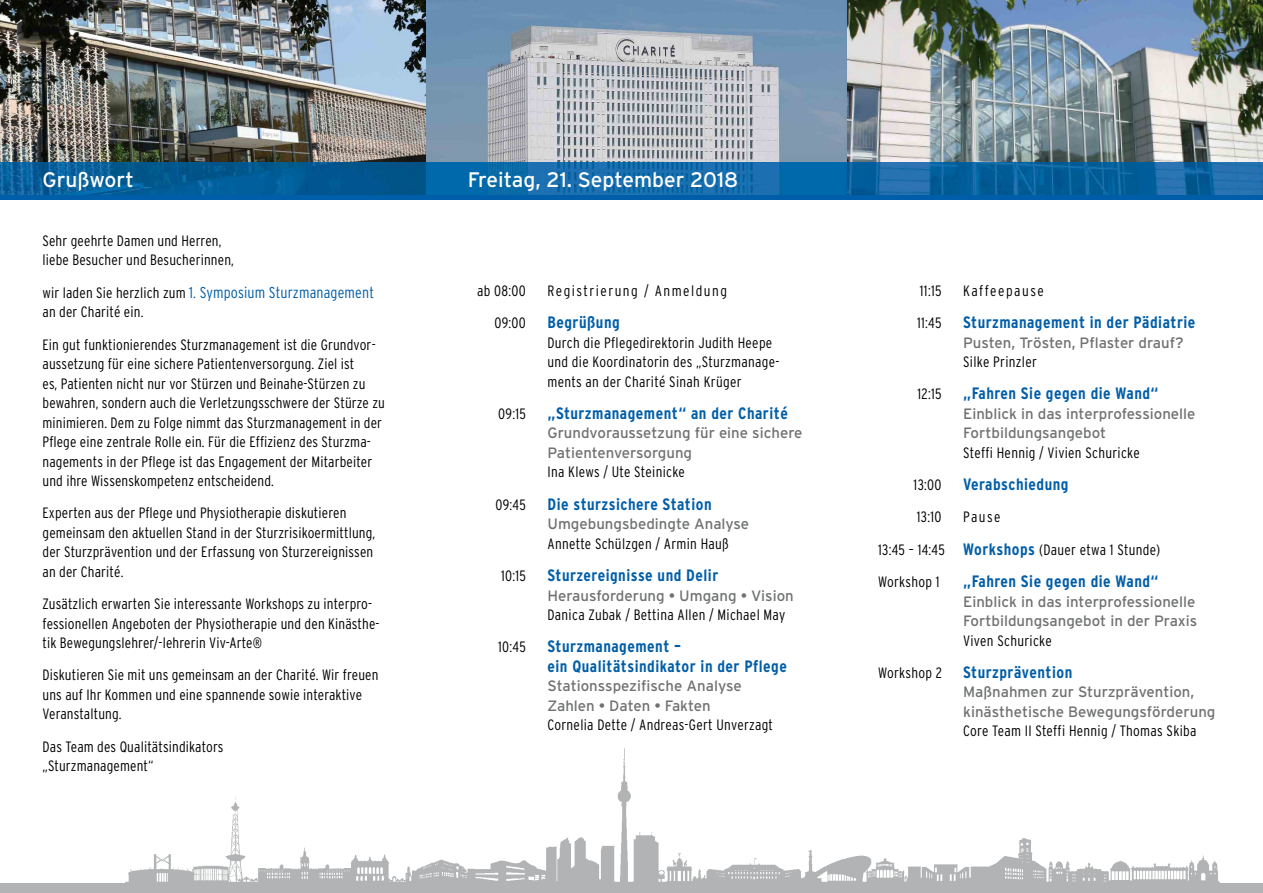
<style>
.page{position:relative;width:1263px;height:893px;background:#fff}
.page>*{position:absolute;margin:0;border:0;box-sizing:border-box;transform-origin:0 0}
.t1{font:21px "Interstate";color:#fff}
.t2{font:700 condensed 16.5px/19.5px "Interstate";letter-spacing:.03em;color:#005ea8}
.t3{font:300 condensed 15.75px "Interstate";letter-spacing:.01em;color:#005ea8}
.t4{font:300 condensed 15px/19.5px "Interstate";letter-spacing:.01em;color:#000}
.t5{font:15px/19.5px "Interstate";color:#707172}
.t6{font:300 condensed 15px "Interstate";letter-spacing:.1em;color:#000}
.s1{font-size:15px;color:#000}
.s2{font-weight:700;font-size:16.5px;color:#005ea8}
</style>
<div class="page">
<img style="left:0;top:0;width:1263px;height:196px">
<img style="left:846px;top:0;width:1px;height:196px">
<div style="left:0;top:883px;width:1263px;height:10px;background:#b1b3b4"></div>
<img style="left:126px;top:748px;width:1093px;height:135px">
<hr style="left:0;top:196px;width:1263px;height:4px;background:#005ea8">
<h1 class="t1" style="left:43px;top:168px;width:93px">Grußwort</h1>
<h1 class="t1" style="left:468px;top:168px;width:272px">Freitag, 21. September 2018</h1>
<p class="t4" style="left:43px;top:231px;width:193px">Sehr geehrte Damen und Herren, liebe Besucher und Besucherinnen,</p>
<p class="t3" style="left:43px;top:283px;width:333px"><span class="s1">wir laden Sie herzlich zum</span> 1. Symposium Sturzmanagement</p>
<p class="t4" style="left:43px;top:296px;width:335px;line-height:32.2px">an der Charité ein.<br>Ein gut funktionierendes Sturzmanagement ist die Grundvor-</p>
<p class="t4" style="left:43px;top:354px;width:344px">aussetzung für eine sichere Patientenversorgung. Ziel ist<br>es, Patienten nicht nur vor Stürzen und Beinahe-Stürzen zu bewahren, sondern auch die Verletzungsschwere der Stürze zu minimieren. Dem zu Folge nimmt das Sturzmanagement in der Pflege eine zentrale Rolle ein. Für die Effizienz des Sturzma&shy;nagements in der Pflege ist das Engagement der Mitarbeiter und ihre Wissenskompetenz entscheidend.</p>
<p class="t4" style="left:43px;top:503px;width:334px">Experten aus der Pflege und Physiotherapie diskutieren gemeinsam den aktuellen Stand in der Sturzrisikoermittlung, der Sturzprävention und der Erfassung von Sturzereignissen an der Charité.</p>
<p class="t4" style="left:43px;top:594px;width:339px">Zusätzlich erwarten Sie interessante Workshops zu interpro&shy;fessionellen Angeboten der Physiotherapie und den Kinästhe&shy;tik Bewegungslehrer/-lehrerin Viv-Arte®</p>
<p class="t4" style="left:43px;top:665px;width:338px">Diskutieren Sie mit uns gemeinsam an der Charité. Wir freuen uns auf Ihr Kommen und eine spannende sowie interaktive<br>Veranstaltung.</p>
<p class="t4" style="left:43px;top:736px;width:182px">Das Team des Qualitätsindikators „Sturzmanagement“</p>
<p class="t4" style="left:477px;top:281px;width:50px">ab 08:00</p>
<p class="t6" style="left:547px;top:282px;width:181px">Registrierung / Anmeldung</p>
<p class="t4" style="left:494px;top:313px;width:33px">09:00</p>
<p class="t2" style="left:547px;top:313px;width:74px">Begrüßung</p>
<p class="t4" style="left:547px;top:333px;width:233px">Durch die Pflegedirektorin Judith Heepe und die Koordinatorin des „Sturzmanage&shy;ments an der Charité Sinah Krüger</p>
<p class="t4" style="left:498px;top:404px;width:29px">09:15</p>
<p class="t2" style="left:547px;top:403px;width:242px">„Sturzmanagement“ an der Charité</p>
<p class="t5" style="left:547px;top:423px;width:257px">Grundvoraussetzung für eine sichere<br>Patientenversorgung</p>
<p class="t4" style="left:547px;top:462px;width:139px">Ina Klews / Ute Steinicke</p>
<p class="t4" style="left:495px;top:495px;width:32px">09:45</p>
<p class="t2" style="left:547px;top:494px;width:166px">Die sturzsichere Station</p>
<p class="t5" style="left:547px;top:514px;width:203px">Umgebungsbedingte Analyse</p>
<p class="t4" style="left:547px;top:534px;width:183px">Annette Schülzgen / Armin Hauß</p>
<p class="t4" style="left:501px;top:566px;width:26px">10:15</p>
<p class="t2" style="left:547px;top:565px;width:172px">Sturzereignisse und Delir</p>
<p class="t5" style="left:547px;top:585px;width:248px">Herausforderung • Umgang • Vision</p>
<p class="t4" style="left:547px;top:605px;width:239px">Danica Zubak / Bettina Allen / Michael May</p>
<p class="t4" style="left:498px;top:637px;width:29px">10:45</p>
<p class="t2" style="left:547px;top:637px;width:241px">Sturzmanagement –<br>ein Qualitäts indikator in der Pflege</p>
<p class="t5" style="left:547px;top:676px;width:196px">Stationsspezifische Analyse<br>Zahlen • Daten • Fakten</p>
<p class="t4" style="left:547px;top:715px;width:227px">Cornelia Dette / Andreas-Gert Unverzagt</p>
<p class="t4" style="left:920px;top:281px;width:23px">11:15</p>
<p class="t6" style="left:963px;top:282px;width:82px">Kaffeepause</p>
<p class="t4" style="left:917px;top:313px;width:26px">11:45</p>
<p class="t2" style="left:963px;top:313px;width:234px">Sturzmanagement in der Pädiatrie</p>
<p class="t5" style="left:963px;top:333px;width:222px">Pusten, Trösten, Pflaster drauf?</p>
<p class="t4" style="left:963px;top:352px;width:75px">Silke Prinzler</p>
<p class="t4" style="left:917px;top:384px;width:26px">12:15</p>
<p class="t2" style="left:963px;top:384px;width:197px">„Fahren Sie gegen die Wand“</p>
<p class="t5" style="left:963px;top:404px;width:234px">Einblick in das interprofessionelle<br>Fortbildungsangebot</p>
<p class="t4" style="left:963px;top:443px;width:178px">Steffi Hennig / Vivien Schuricke</p>
<p class="t4" style="left:914px;top:475px;width:29px">13:00</p>
<p class="t2" style="left:963px;top:475px;width:107px">Verabschiedung</p>
<p class="t4" style="left:917px;top:507px;width:26px">13:10</p>
<p class="t4" style="left:878px;top:501px;width:283px;line-height:32.2px;text-indent:85px">Pause<br>13:45 – 14:45 <span class="s2">Workshops</span> (Dauer etwa 1 Stunde)<br>Workshop 1</p>
<p class="t2" style="left:963px;top:571px;width:197px">„Fahren Sie gegen die Wand“</p>
<p class="t5" style="left:963px;top:591px;width:236px">Einblick in das interprofessionelle<br>Fortbildungsangebot in der Praxis</p>
<p class="t4" style="left:963px;top:630px;width:90px">Viven Schuricke</p>
<p class="t4" style="left:878px;top:663px;width:66px">Workshop 2</p>
<p class="t2" style="left:963px;top:662px;width:111px">Sturzprävention</p>
<p class="t5" style="left:963px;top:682px;width:254px">Maßnahmen zur Sturzprävention, kinästhetische Bewegungsförderung</p>
<p class="t4" style="left:963px;top:721px;width:235px">Core Team II Steffi Hennig / Thomas Skiba</p>
</div>
